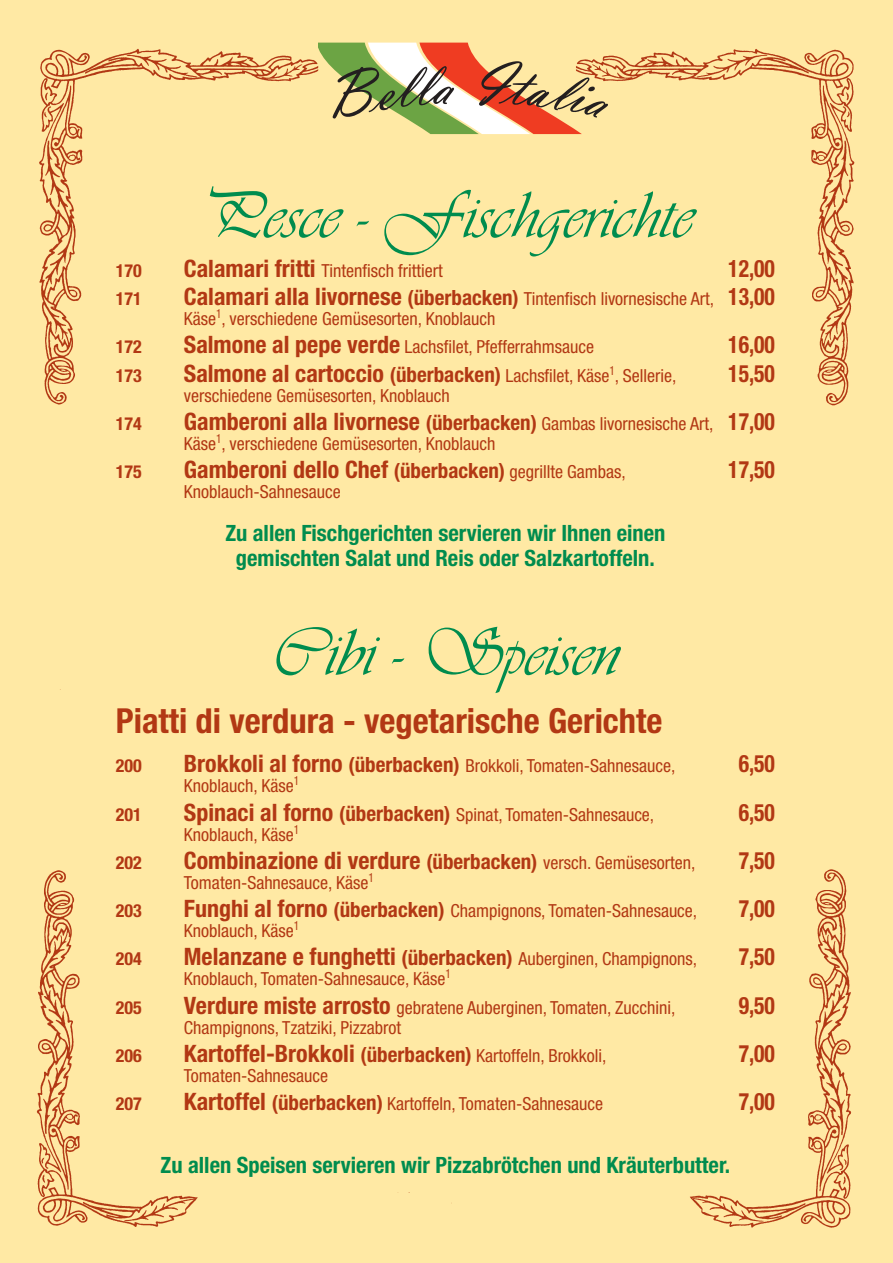
<style>
.page{position:relative;width:893px;height:1263px;background:#ffe9a4}
.page>*{position:absolute;margin:0;border:0;box-sizing:border-box;transform-origin:0 0}
.t1{font:69px "Vivaldi D";color:#008c4e}
.t2{font:700 condensed 34.5px "Helvetica Neue";color:#b23814}
.t3{font:700 condensed 24px "Helvetica Neue";color:#b23814}
.t4{font:700 condensed 24px "Helvetica Neue";color:#b23814;scale:.9 1}
.t5{font:700 condensed 22.5px/25.5px "Helvetica Neue";color:#008c4e;text-align:center}
.t6{font:condensed 18px/20px "Helvetica Neue";color:#b23814}
.t7{font:700 condensed 18px "Helvetica Neue";color:#b23814}
.s1{font-weight:700;font-size:24px}
.s2{font-weight:700;font-size:21px}
.s3{font-size:21px}
.s4{font-weight:400;font-size:18px}
</style>
<div class="page">
<img style="left:37px;top:42px;width:818px;height:1185px">
<div style="left:318px;top:36px;width:258px;height:94px;background:#ffe9a4;border-radius:27px"></div>
<svg style="left:319px;top:43px;width:289px;height:91px"></svg>
<h1 class="t1" style="left:198px;top:173px;width:496px">Pesce - Fischgerichte</h1>
<p class="t7" style="left:116px;top:260px;width:27px">170</p>
<p class="t6" style="left:184px;top:262px;width:261px"><span class="s1">Calamari fritti</span> Tintenfisch frittiert</p>
<h3 class="t4" style="left:728px;top:254px;width:53px">12,00</h3>
<p class="t7" style="left:116px;top:288px;width:27px">171</p>
<p class="t6" style="left:184px;top:290px;width:593px"><span class="s1">Calamari alla livornese</span> <span class="s2">(überbacken)</span> Tintenfisch livornesische Art, <span class="s1">13,00<br></span>Käse<sup>1</sup>, verschiedene Gemüsesorten, Knoblauch</p>
<p class="t7" style="left:116px;top:336px;width:27px">172</p>
<p class="t6" style="left:184px;top:339px;width:412px"><span class="s1">Salmone al pepe verde</span> Lachsfilet, Pfefferrahmsauce</p>
<h3 class="t4" style="left:728px;top:330px;width:53px">16,00</h3>
<p class="t7" style="left:116px;top:364px;width:27px">173</p>
<p class="t6" style="left:184px;top:367px;width:494px"><span class="s1">Salmone al cartoccio</span> <span class="s2">(überbacken)</span> Lachsfilet, Käse<sup>1</sup>, Sellerie,</p>
<h3 class="t4" style="left:728px;top:359px;width:53px">15,50</h3>
<p class="t6" style="left:184px;top:387px;width:267px">verschiedene Gemüsesorten, Knoblauch</p>
<p class="t7" style="left:116px;top:413px;width:27px">174</p>
<h3 class="t3" style="left:184px;top:407px;width:593px">Gamberoni alla livornese <span class="s3">(überbacken)</span> <span class="s4">Gambas livornesische Art,</span> 17,00</h3>
<p class="t6" style="left:184px;top:435px;width:313px">Käse<sup>1</sup>, verschiedene Gemüsesorten, Knoblauch</p>
<p class="t7" style="left:116px;top:461px;width:27px">175</p>
<h3 class="t3" style="left:184px;top:455px;width:443px">Gamberoni dello Chef <span class="s3">(überbacken)</span> <span class="s4">gegrillte Gambas,</span></h3>
<h3 class="t4" style="left:728px;top:455px;width:53px">17,50</h3>
<p class="t6" style="left:184px;top:483px;width:158px">Knoblauch-Sahnesauce</p>
<p class="t5" style="left:225px;top:520px;width:442px">Zu allen Fischgerichten servieren wir Ihnen einen gemischten Salat und Reis oder Salzkartoffeln.</p>
<h1 class="t1" style="left:272px;top:611px;width:348px">Cibi - Speisen</h1>
<h2 class="t2" style="left:116px;top:700px;width:548px">Piatti di verdura - vegetarische Gerichte</h2>
<p class="t7" style="left:116px;top:755px;width:27px">200</p>
<p class="t6" style="left:184px;top:757px;width:493px"><span class="s1">Brokkoli al forno</span> <span class="s2">(überbacken)</span> Brokkoli, Tomaten-Sahnesauce,</p>
<h3 class="t4" style="left:739px;top:749px;width:42px">6,50</h3>
<p class="t6" style="left:184px;top:777px;width:117px">Knoblauch, Käse<sup>1</sup></p>
<p class="t7" style="left:116px;top:803px;width:27px">201</p>
<p class="t6" style="left:184px;top:806px;width:472px"><span class="s1">Spinaci al forno</span> <span class="s2">(überbacken)</span> Spinat, Tomaten-Sahnesauce,</p>
<h3 class="t4" style="left:739px;top:797px;width:42px">6,50</h3>
<p class="t6" style="left:184px;top:826px;width:117px">Knoblauch, Käse<sup>1</sup></p>
<p class="t7" style="left:116px;top:851px;width:27px">202</p>
<h3 class="t3" style="left:184px;top:846px;width:513px">Combinazione di verdure <span class="s3">(überbacken)</span> <span class="s4">versch. Gemüsesorten,</span></h3>
<h3 class="t4" style="left:739px;top:846px;width:42px">7,50</h3>
<p class="t6" style="left:184px;top:874px;width:192px">Tomaten-Sahnesauce, Käse<sup>1</sup></p>
<p class="t7" style="left:116px;top:900px;width:27px">203</p>
<p class="t6" style="left:184px;top:902px;width:515px"><span class="s1">Funghi al forno</span> <span class="s2">(überbacken)</span> Champignons, Tomaten-Sahnesauce,</p>
<h3 class="t4" style="left:739px;top:894px;width:42px">7,00</h3>
<p class="t6" style="left:184px;top:922px;width:117px">Knoblauch, Käse<sup>1</sup></p>
<p class="t7" style="left:116px;top:948px;width:27px">204</p>
<p class="t6" style="left:184px;top:950px;width:515px"><span class="s1">Melanzane e funghetti</span> <span class="s2">(überbacken)</span> Auberginen, Champignons,</p>
<h3 class="t4" style="left:739px;top:942px;width:42px">7,50</h3>
<p class="t6" style="left:184px;top:970px;width:268px">Knoblauch, Tomaten-Sahnesauce, Käse<sup>1</sup></p>
<p class="t7" style="left:116px;top:996px;width:27px">205</p>
<p class="t6" style="left:184px;top:999px;width:493px"><span class="s1">Verdure miste arrosto</span> gebratene Auberginen, Tomaten, Zucchini,</p>
<h3 class="t4" style="left:739px;top:990px;width:42px">9,50</h3>
<p class="t6" style="left:184px;top:1019px;width:219px">Champignons, Tzatziki, Pizzabrot</p>
<p class="t7" style="left:116px;top:1045px;width:27px">206</p>
<p class="t6" style="left:184px;top:1047px;width:424px"><span class="s1">Kartoffel-Brokkoli</span> <span class="s2">(überbacken)</span> Kartoffeln, Brokkoli,</p>
<h3 class="t4" style="left:739px;top:1039px;width:42px">7,00</h3>
<p class="t6" style="left:184px;top:1067px;width:146px">Tomaten-Sahnesauce</p>
<p class="t7" style="left:116px;top:1093px;width:27px">207</p>
<p class="t6" style="left:184px;top:1095px;width:421px"><span class="s1">Kartoffel</span> <span class="s2">(überbacken)</span> Kartoffeln, Tomaten-Sahnesauce</p>
<h3 class="t4" style="left:739px;top:1087px;width:42px">7,00</h3>
<p class="t5" style="left:161px;top:1152px;width:571px">Zu allen Speisen servieren wir Pizzabrötchen und Kräuterbutter.</p>
</div>
